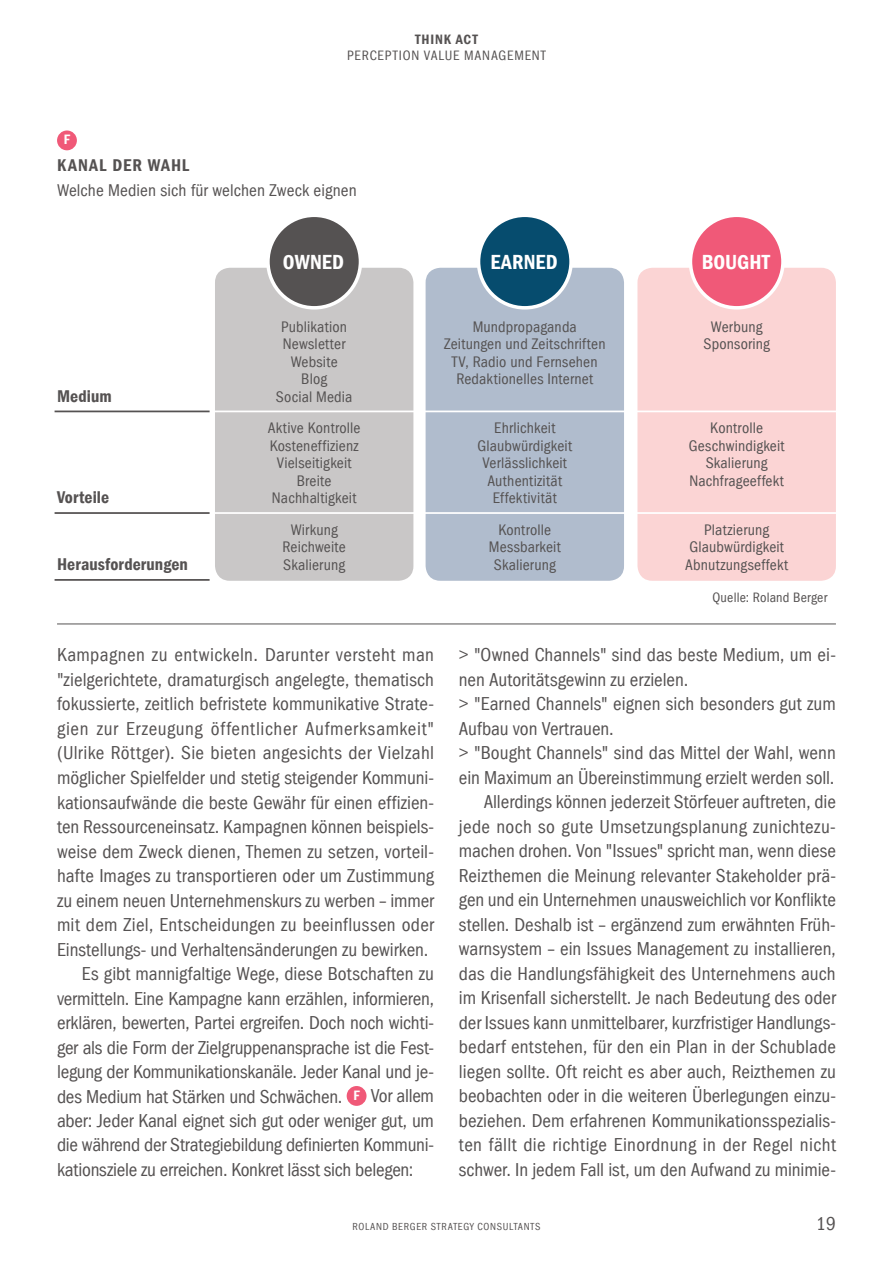
<style>
.page{position:relative;width:893px;height:1265px;background:#fff}
.page>*{position:absolute;margin:0;border:0;box-sizing:border-box;transform-origin:0 0}
.t1{font:21px "Franklin Gothic LT Com Dm Cn";letter-spacing:.005em;color:#fff}
.t2{font:condensed 19.25px "Franklin Gothic LT Com";color:#555252}
.t3{font:condensed 19.25px "Franklin Gothic LT Com";letter-spacing:.02em;color:#555252}
.t4{font:condensed 19.25px "Franklin Gothic LT Com";letter-spacing:.03em;color:#555252}
.t5{font:condensed 19.25px "Franklin Gothic LT Com";letter-spacing:.025em;color:#555252}
.t6{font:condensed 17.5px "Franklin Gothic LT Com";letter-spacing:.005em;color:#555252}
.t7{font:17.5px "Franklin Gothic LT Com Dm Cn";letter-spacing:.005em;color:#555252}
.t8{font:17.5px "Franklin Gothic LT Com Dm Cn";letter-spacing:.06em;color:#555252}
.t9{font:condensed 15.75px/17.5px "Franklin Gothic LT Com";letter-spacing:.01em;color:#555252;text-align:center}
.t10{font:condensed 14px "Franklin Gothic LT Com";letter-spacing:.055em;color:#555252}
.t11{font:condensed 14px "Franklin Gothic LT Com";letter-spacing:.015em;color:#555252}
.t12{font:14px "Franklin Gothic LT Com Dm Cn";letter-spacing:.055em;color:#555252}
.t13{font:14px "Franklin Gothic LT Com Dm Cn";color:#fff}
.t14{font:condensed 10.5px "Franklin Gothic LT Com";letter-spacing:.065em;color:#555252}
.s1{font-family:"Franklin Gothic LT Com Dm Cn";font-stretch:normal;font-size:14px;color:#fff}
</style>
<div class="page">
<div style="left:215px;top:268px;width:198px;height:313px;background:#c9c7c7;border-radius:15px"></div>
<div style="left:426px;top:268px;width:198px;height:313px;background:#b0bccd;border-radius:15px"></div>
<div style="left:637px;top:268px;width:199px;height:313px;background:#fbd4d4;border-radius:15px"></div>
<div style="left:347px;top:1086px;width:19px;height:20px;background:#f05978;border-radius:50%"></div>
<div style="left:57px;top:130px;width:20px;height:20px;background:#f05978;border-radius:50%"></div>
<hr style="left:57px;top:623px;width:779px;height:1px;background:#555252">
<div style="left:268px;top:215px;width:92px;height:93px;background:#555252;border-radius:50%"></div>
<div style="left:266px;top:214px;width:96px;height:96px;border:4px solid #fff;border-radius:50%"></div>
<div style="left:479px;top:215px;width:92px;height:93px;background:#064c6e;border-radius:50%"></div>
<div style="left:477px;top:214px;width:96px;height:96px;border:4px solid #fff;border-radius:50%"></div>
<div style="left:690px;top:215px;width:93px;height:93px;background:#f05978;border-radius:50%"></div>
<div style="left:689px;top:214px;width:96px;height:96px;border:4px solid #fff;border-radius:50%"></div>
<hr style="left:213px;top:411px;width:627px;height:1px;background:#fff">
<hr style="left:213px;top:512px;width:627px;height:2px;background:#fff">
<hr style="left:55px;top:411px;width:155px;height:1px;background:#555252">
<hr style="left:55px;top:512px;width:155px;height:2px;background:#555252">
<hr style="left:55px;top:579px;width:155px;height:2px;background:#555252">
<p class="t12" style="left:415px;top:32px;width:64px">THINK ACT</p>
<p class="t10" style="left:347px;top:48px;width:200px">PERCEPTION VALUE MANAGEMENT</p>
<p class="t13" style="left:64px;top:132px;width:8px">F</p>
<p class="t8" style="left:57px;top:156px;width:134px">KANAL DER WAHL</p>
<p class="t6" style="left:57px;top:180px;width:301px">Welche Medien sich für welchen Zweck eignen</p>
<p class="t1" style="left:283px;top:250px;width:63px">OWNED</p>
<p class="t1" style="left:490px;top:250px;width:69px">EARNED</p>
<p class="t1" style="left:702px;top:250px;width:70px">BOUGHT</p>
<p class="t7" style="left:57px;top:386px;width:56px">Medium</p>
<p class="t7" style="left:57px;top:487px;width:54px">Vorteile</p>
<p class="t7" style="left:57px;top:554px;width:132px">Herausforderungen</p>
<p class="t9" style="left:276px;top:318px;width:78px">Publikation<br>Newsletter<br>Website<br>Blog<br>Social Media</p>
<p class="t9" style="left:444px;top:318px;width:163px">Mundpropaganda<br>Zeitungen und Zeitschriften<br>TV, Radio und Fernsehen<br>Redaktionelles Internet</p>
<p class="t9" style="left:703px;top:318px;width:68px">Werbung<br>Sponsoring</p>
<p class="t9" style="left:268px;top:419px;width:94px">Aktive Kontrolle<br>Kosteneffizienz<br>Vielseitigkeit<br>Breite<br>Nachhaltigkeit</p>
<p class="t9" style="left:477px;top:419px;width:96px">Ehrlichkeit<br>Glaubwürdigkeit<br>Verlässlichkeit<br>Authentizität<br>Effektivität</p>
<p class="t9" style="left:689px;top:419px;width:97px">Kontrolle<br>Geschwindigkeit<br>Skalierung<br>Nachfrageeffekt</p>
<p class="t9" style="left:282px;top:521px;width:65px">Wirkung<br>Reichweite<br>Skalierung</p>
<p class="t9" style="left:489px;top:521px;width:74px">Kontrolle<br>Messbarkeit<br>Skalierung</p>
<p class="t9" style="left:685px;top:521px;width:104px">Platzierung<br>Glaubwürdigkeit<br>Abnutzungseffekt</p>
<p class="t11" style="left:712px;top:590px;width:116px">Quelle: Roland Berger</p>
<p class="t5" style="left:57px;top:644px;width:379px">Kampagnen zu entwickeln. Darunter versteht man</p>
<p class="t2" style="left:57px;top:669px;width:379px">"zielgerichtete, dramaturgisch angelegte, thematisch</p>
<p class="t2" style="left:57px;top:693px;width:379px">fokussierte, zeitlich befristete kommunikative Strate-</p>
<p class="t4" style="left:57px;top:718px;width:378px">gien zur Erzeugung öffentlicher Aufmerksamkeit"</p>
<p class="t3" style="left:57px;top:742px;width:378px">(Ulrike Röttger). Sie bieten angesichts der Vielzahl</p>
<p class="t2" style="left:57px;top:767px;width:379px">möglicher Spielfelder und stetig steigender Kommuni-</p>
<p class="t2" style="left:57px;top:791px;width:379px">kationsaufwände die beste Gewähr für einen effizien-</p>
<p class="t2" style="left:57px;top:816px;width:379px">ten Ressourceneinsatz. Kampagnen können beispiels-</p>
<p class="t2" style="left:57px;top:840px;width:378px">weise dem Zweck dienen, Themen zu setzen, vorteil-</p>
<p class="t2" style="left:57px;top:865px;width:379px">hafte Images zu transportieren oder um Zustimmung</p>
<p class="t2" style="left:57px;top:889px;width:379px">zu einem neuen Unternehmenskurs zu werben – immer</p>
<p class="t2" style="left:57px;top:914px;width:378px">mit dem Ziel, Entscheidungen zu beeinflussen oder</p>
<p class="t2" style="left:57px;top:938px;width:373px">Einstellungs- und Verhaltensänderungen zu bewirken.</p>
<p class="t2" style="left:82px;top:963px;width:354px">Es gibt mannigfaltige Wege, diese Botschaften zu</p>
<p class="t2" style="left:57px;top:987px;width:379px">vermitteln. Eine Kampagne kann erzählen, informieren,</p>
<p class="t2" style="left:57px;top:1012px;width:379px">erklären, bewerten, Partei ergreifen. Doch noch wichti-</p>
<p class="t2" style="left:57px;top:1036px;width:379px">ger als die Form der Zielgruppenansprache ist die Fest-</p>
<p class="t2" style="left:57px;top:1061px;width:379px">legung der Kommunikationskanäle. Jeder Kanal und je-</p>
<p class="t2" style="left:57px;top:1085px;width:378px">des Medium hat Stärken und Schwächen. <span class="s1">F</span> Vor allem</p>
<p class="t2" style="left:57px;top:1110px;width:378px">aber: Jeder Kanal eignet sich gut oder weniger gut, um</p>
<p class="t2" style="left:57px;top:1134px;width:379px">die während der Strategiebildung definierten Kommuni-</p>
<p class="t2" style="left:57px;top:1159px;width:358px">kationsziele zu erreichen. Konkret lässt sich belegen:</p>
<p class="t2" style="left:459px;top:644px;width:379px">&gt; "Owned Channels" sind das beste Medium, um ei-</p>
<p class="t2" style="left:459px;top:669px;width:231px">nen Autoritätsgewinn zu erzielen.</p>
<p class="t2" style="left:459px;top:693px;width:378px">&gt; "Earned Channels" eignen sich besonders gut zum</p>
<p class="t2" style="left:459px;top:718px;width:156px">Aufbau von Vertrauen.</p>
<p class="t2" style="left:459px;top:742px;width:378px">&gt; "Bought Channels" sind das Mittel der Wahl, wenn</p>
<p class="t2" style="left:459px;top:767px;width:377px">ein Maximum an Übereinstimmung erzielt werden soll.</p>
<p class="t2" style="left:484px;top:791px;width:354px">Allerdings können jederzeit Störfeuer auftreten, die</p>
<p class="t3" style="left:459px;top:816px;width:378px">jede noch so gute Umsetzungsplanung zunichtezu-</p>
<p class="t2" style="left:459px;top:840px;width:379px">machen drohen. Von "Issues" spricht man, wenn diese</p>
<p class="t2" style="left:459px;top:865px;width:379px">Reizthemen die Meinung relevanter Stakeholder prä-</p>
<p class="t2" style="left:459px;top:889px;width:378px">gen und ein Unternehmen unausweichlich vor Konflikte</p>
<p class="t2" style="left:459px;top:914px;width:378px">stellen. Deshalb ist – ergänzend zum erwähnten Früh-</p>
<p class="t2" style="left:459px;top:938px;width:378px">warnsystem – ein Issues Management zu installieren,</p>
<p class="t2" style="left:459px;top:963px;width:378px">das die Handlungsfähigkeit des Unternehmens auch</p>
<p class="t2" style="left:459px;top:987px;width:379px">im Krisenfall sicherstellt. Je nach Bedeutung des oder</p>
<p class="t2" style="left:459px;top:1012px;width:379px">der Issues kann unmittelbarer, kurzfristiger Handlungs-</p>
<p class="t2" style="left:459px;top:1036px;width:378px">bedarf entstehen, für den ein Plan in der Schublade</p>
<p class="t2" style="left:459px;top:1061px;width:379px">liegen sollte. Oft reicht es aber auch, Reizthemen zu</p>
<p class="t2" style="left:459px;top:1085px;width:379px">beobachten oder in die weiteren Überlegungen einzu-</p>
<p class="t2" style="left:459px;top:1110px;width:379px">beziehen. Dem erfahrenen Kommunikationsspezialis-</p>
<p class="t3" style="left:459px;top:1134px;width:378px">ten fällt die richtige Einordnung in der Regel nicht</p>
<p class="t2" style="left:459px;top:1159px;width:379px">schwer. In jedem Fall ist, um den Aufwand zu minimie-</p>
<p class="t14" style="left:352px;top:1221px;width:190px">ROLAND BERGER STRATEGY CONSULTANTS</p>
<p class="t2" style="left:816px;top:1213px;width:21px">19</p>
</div>
